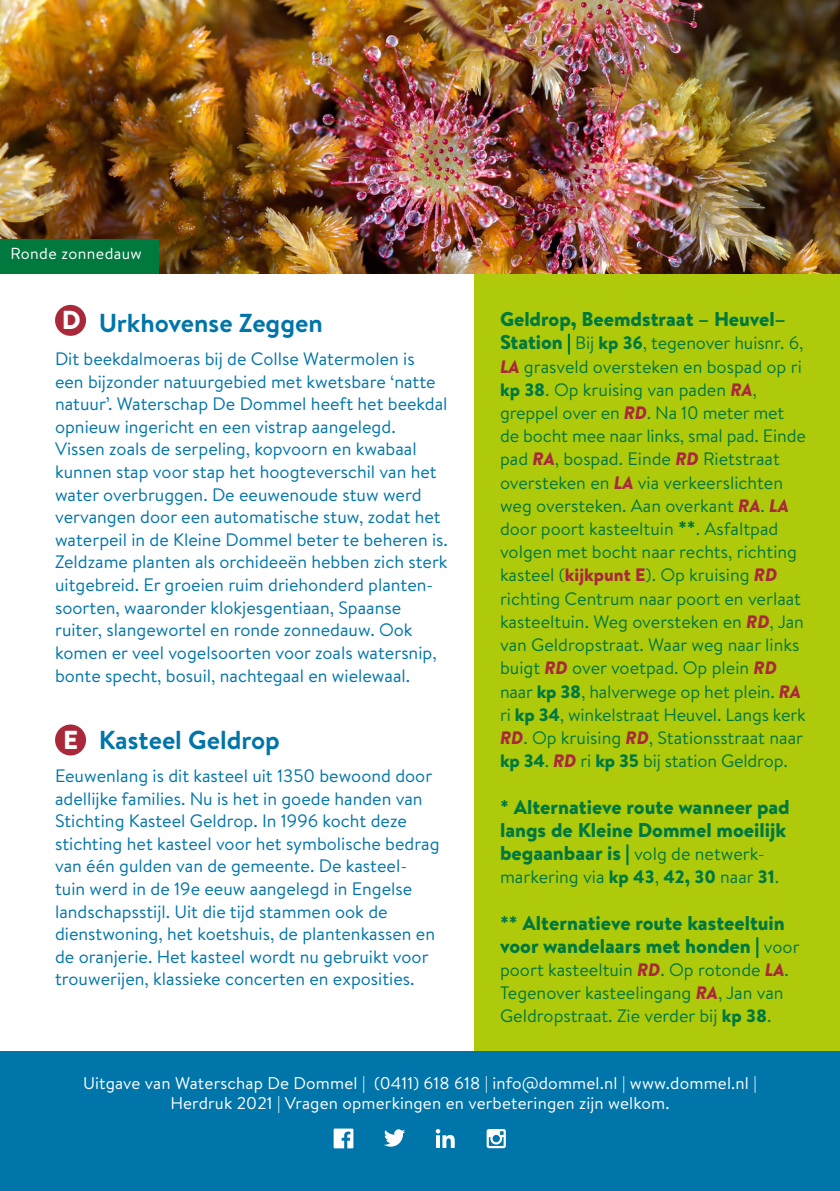
<style>
.page{position:relative;width:840px;height:1191px;background:#fff}
.page>*{position:absolute;margin:0;border:0;box-sizing:border-box;transform-origin:0 0}
.t1{font:700 26px "Brandon Text";color:#0075aa}
.t2{font:900 26px "Brandon Text";color:#fff}
.H8{font:900 20px/23.2px "Brandon Text";color:#00793f}
.t3{font:18px/22.6px "Brandon Text";color:#0075aa}
.H8-2{font:18px/23.2px "Brandon Text";color:#00793f}
.t4{font:17px/20px "Brandon Text";letter-spacing:.01em;color:#fff;text-align:center}
.foto_onderschrift{font:16px "Brandon Text";letter-spacing:.025em;color:#fff}
.s1{font-weight:900;font-size:20px}
.s2{font-weight:900}
.s3{font-weight:900;font-style:italic;color:#a9293b}
.s4{font-weight:900;color:#a9293b}
.s5{font-weight:400;font-size:18px}
</style>
<div class="page">
<div style="left:474px;top:273px;width:365px;height:803px;background:#afca0b"></div>
<div style="left:0;top:1051px;width:839px;height:140px;background:#0075aa"></div>
<svg style="left:333px;top:1128px;width:20px;height:20px"></svg>
<svg style="left:384px;top:1129px;width:21px;height:17px"></svg>
<svg style="left:435px;top:1129px;width:19px;height:19px"></svg>
<svg style="left:486px;top:1129px;width:19px;height:19px"></svg>
<div style="left:55px;top:305px;width:31px;height:31px;background:#a9293b;border-radius:50%"></div>
<div style="left:55px;top:724px;width:31px;height:31px;background:#a9293b;border-radius:50%"></div>
<img style="left:0;top:0;width:839px;height:273px">
<div style="left:0;top:239px;width:158px;height:34px;background:#00793f"></div>
<p class="foto_onderschrift" style="left:10px;top:242px;width:133px">Ronde zonnedauw</p>
<p class="t2" style="left:62px;top:301px;width:21px">D</p>
<h5 class="t1" style="left:99px;top:305px;width:225px">Urkhovense Zeggen</h5>
<p class="t3" style="left:55px;top:347px;width:394px">Dit beekdalmoeras bij de Collse Watermolen is<br>een bijzonder natuurgebied met kwetsbare ‘natte natuur’. Waterschap De Dommel heeft het beekdal opnieuw ingericht en een vistrap aangelegd.<br>Vissen zoals de serpeling, kopvoorn en kwabaal kunnen stap voor stap het hoogteverschil van het water overbruggen. De eeuwenoude stuw werd vervangen door een automatische stuw, zodat het waterpeil in de Kleine Dommel beter te beheren is.<br>Zeldzame planten als orchideeën hebben zich sterk uitgebreid. Er groeien ruim driehonderd planten&shy;soorten, waaronder klokjesgentiaan, Spaanse ruiter, slangewortel en ronde zonnedauw. Ook komen er veel vogelsoorten voor zoals watersnip, bonte specht, bosuil, nachtegaal en wielewaal.</p>
<p class="t2" style="left:63px;top:721px;width:17px">E</p>
<h5 class="t1" style="left:99px;top:722px;width:183px">Kasteel Geldrop</h5>
<p class="t3" style="left:55px;top:764px;width:386px">Eeuwenlang is dit kasteel uit 1350 bewoond door adellijke families. Nu is het in goede handen van Stichting Kasteel Geldrop. In 1996 kocht deze stichting het kasteel voor het symbolische bedrag van één gulden van de gemeente. De kasteel&shy;tuin werd in de 19e eeuw aangelegd in Engelse landschapsstijl. Uit die tijd stammen ook de dienstwoning, het koetshuis, de plantenkassen en de oranjerie. Het kasteel wordt nu gebruikt voor trouwerijen, klassieke concerten en exposities.</p>
<p class="H8" style="left:499px;top:307px;width:287px">Geldrop, Beemdstraat – Heuvel–</p>
<p class="H8-2" style="left:499px;top:331px;width:307px"><span class="s1">Station |</span> Bij <span class="s2">kp 36</span>, tegenover huisnr. 6, <span class="s3">LA</span> grasveld oversteken en bospad op ri <span class="s2">kp 38</span>. Op kruising van paden <span class="s3">RA</span>, greppel over en <span class="s3">RD</span>. Na 10 meter met de bocht mee naar links, smal pad. Einde</p>
<p class="H8-2" style="left:499px;top:447px;width:307px">pad <span class="s3">RA</span>, bospad. Einde <span class="s3">RD</span> Rietstraat oversteken en <span class="s3">LA</span> via verkeerslichten weg oversteken. Aan overkant <span class="s3">RA</span>. <span class="s3">LA </span>door poort kasteeltuin <span class="s1">**</span>. Asfaltpad volgen met bocht naar rechts, richting kasteel (<span class="s4">kijkpunt E</span>). Op kruising <span class="s3">RD </span>richting Centrum naar poort en verlaat kasteeltuin. Weg oversteken en <span class="s3">RD</span>, Jan van Geldropstraat. Waar weg naar links buigt <span class="s3">RD</span> over voetpad. Op plein <span class="s3">RD </span>naar <span class="s2">kp 38</span>, halverwege op het plein. <span class="s3">RA </span>ri <span class="s2">kp 34</span>, winkelstraat Heuvel. Langs kerk <span class="s3">RD</span>. Op kruising <span class="s3">RD</span>, Stationsstraat naar <span class="s2">kp 34</span>. <span class="s3">RD</span> ri <span class="s2">kp 35</span> bij station Geldrop.</p>
<p class="H8" style="left:499px;top:794px;width:291px">* Alternatieve route wanneer pad langs de Kleine Dommel moeilijk</p>
<p class="H8-2" style="left:499px;top:841px;width:280px"><span class="s1">begaanbaar is |</span> volg de netwerk&shy;markering via <span class="s2">kp 43</span>, <span class="s2">42, 30</span> naar <span class="s2">31</span>.</p>
<p class="H8" style="left:499px;top:910px;width:301px">** Alternatieve route kasteeltuin voor wandelaars met honden | <span class="s5">voor</span></p>
<p class="H8-2" style="left:499px;top:957px;width:290px">poort kasteeltuin <span class="s3">RD</span>. Op rotonde <span class="s3">LA</span>.<br>Tegenover kasteelingang <span class="s3">RA</span>, Jan van<br>Geldropstraat. Zie verder bij <span class="s2">kp 38</span>.</p>
<p class="t4" style="left:83px;top:1072px;width:675px">Uitgave van Waterschap De Dommel | (0411) 618 618 | info@dommel.nl | www.dommel.nl |<br>Herdruk 2021 | Vragen opmerkingen en verbeteringen zijn welkom.</p>
</div>
